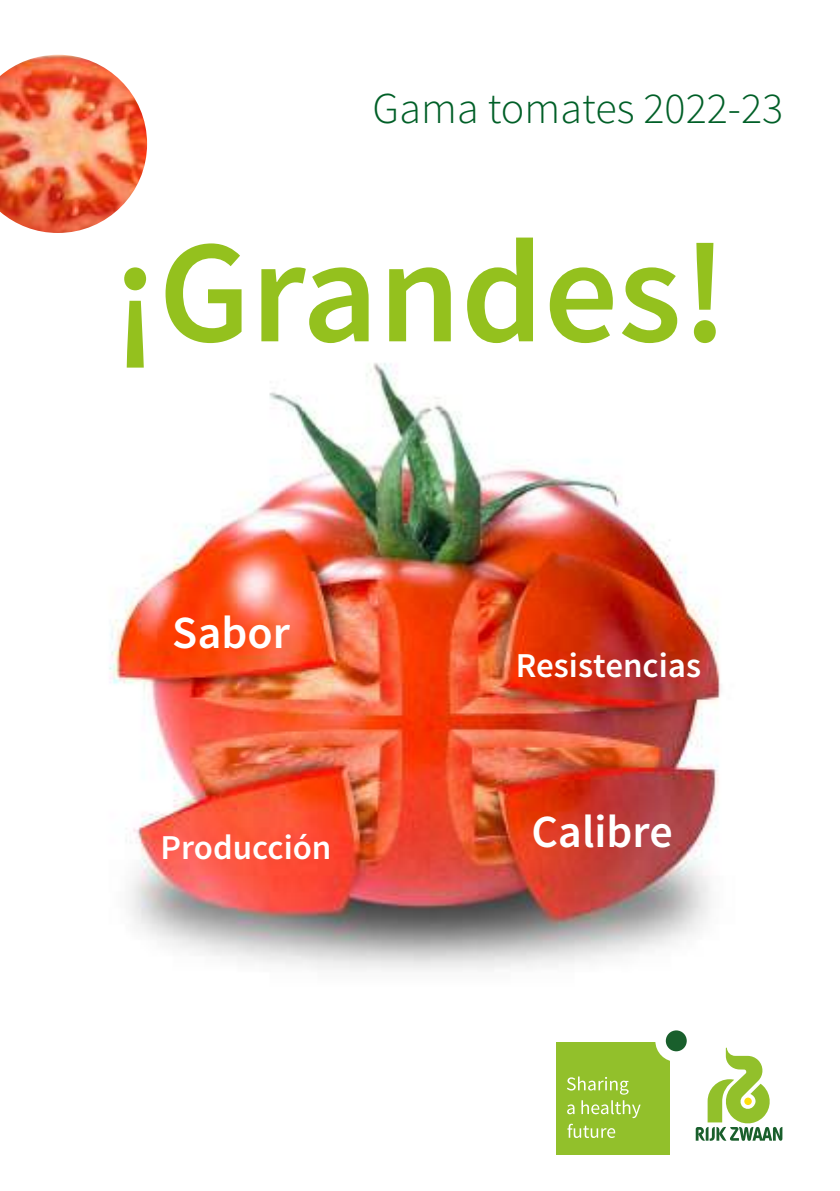
<style>
.page{position:relative;width:840px;height:1191px;background:#fff}
.page>*{position:absolute;margin:0;border:0;box-sizing:border-box;transform-origin:0 0}
.t1{font:600 146.8px "Source Sans Pro";color:#94c11e}
.t2{font:600 46px "Source Sans Pro";color:#fff}
.t3{font:300 44px "Source Sans Pro";color:#005f27}
.t4{font:600 34.8px "Source Sans Pro";color:#fff}
</style>
<div class="page">
<img style="left:109px;top:363px;width:612px;height:607px">
<img style="left:0;top:55px;width:147px;height:178px">
<svg style="left:695px;top:1047px;width:87px;height:94px"></svg>
<div style="left:556px;top:1042px;width:113px;height:112px;background:#92c02b"></div>
<svg style="left:567px;top:1100px;width:73px;height:38px"></svg>
<svg style="left:567px;top:1076px;width:61px;height:18px"></svg>
<div style="left:655px;top:1020px;width:41px;height:41px;background:#fff;border-radius:50%"></div>
<div style="left:665px;top:1030px;width:21px;height:21px;background:#195f2c;border-radius:50%"></div>
<p class="t3" style="left:372px;top:82px;width:412px">Gama tomates 2022-23</p>
<h1 class="t1" style="left:112px;top:200px;width:617px">¡Grandes!</h1>
<h2 class="t2" style="left:172px;top:604px;width:119px">Sabor</h2>
<p class="t4" style="left:160px;top:825px;width:172px">Producción</p>
<p class="t4" style="left:515px;top:644px;width:187px">Resistencias</p>
<h2 class="t2" style="left:531px;top:803px;width:143px">Calibre</h2>
</div>
